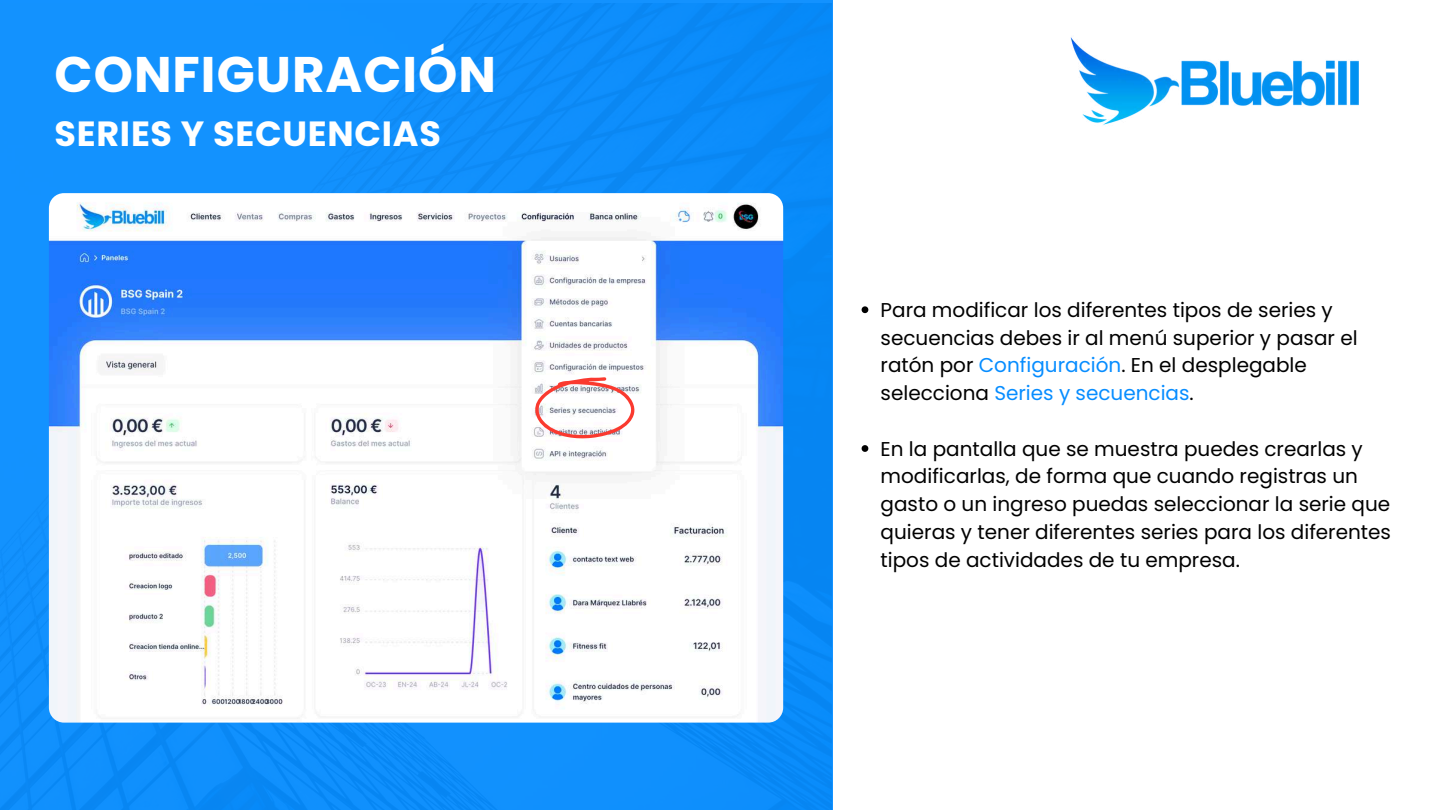
<style>
.page{position:relative;width:1440px;height:810px;background:#fff}
.page>*{position:absolute;margin:0;border:0;box-sizing:border-box;transform-origin:0 0}
.t1{font:700 50px "Poppins";letter-spacing:.02em;color:#fff}
.t2{font:700 35px "Poppins";letter-spacing:.02em;color:#fff}
.t3{font:20px/27.8px "Poppins";color:#000}
.s1{color:#078dff}
</style>
<div class="page">
<div style="left:0;top:0;width:832px;height:810px;background:#1090fd"></div>
<img style="left:1071px;top:37px;width:288px;height:88px">
<svg style="left:862px;top:306px;width:6px;height:7px"></svg>
<svg style="left:862px;top:445px;width:6px;height:7px"></svg>
<img style="left:49px;top:193px;width:734px;height:530px;border-radius:15px">
<svg style="left:534px;top:377px;width:102px;height:62px;background:#f1d6d6"></svg>
<h1 class="t1" style="left:55px;top:40px;width:443px">CONFIGURACIÓN</h1>
<h2 class="t2" style="left:55px;top:109px;width:388px">SERIES Y SECUENCIAS</h2>
<p class="t3" style="left:881px;top:296px;width:479px">Para modificar los diferentes tipos de series y secuencias debes ir al menú superior y pasar el ratón por <span class="s1">Configuración</span>. En el desplegable selecciona <span class="s1">Series y secuencias</span>.</p>
<p class="t3" style="left:881px;top:435px;width:512px">En la pantalla que se muestra puedes crearlas y modificarlas, de forma que cuando registras un gasto o un ingreso puedas seleccionar la serie que quieras y tener diferentes series para los diferentes tipos de actividades de tu empresa.</p>
</div>
